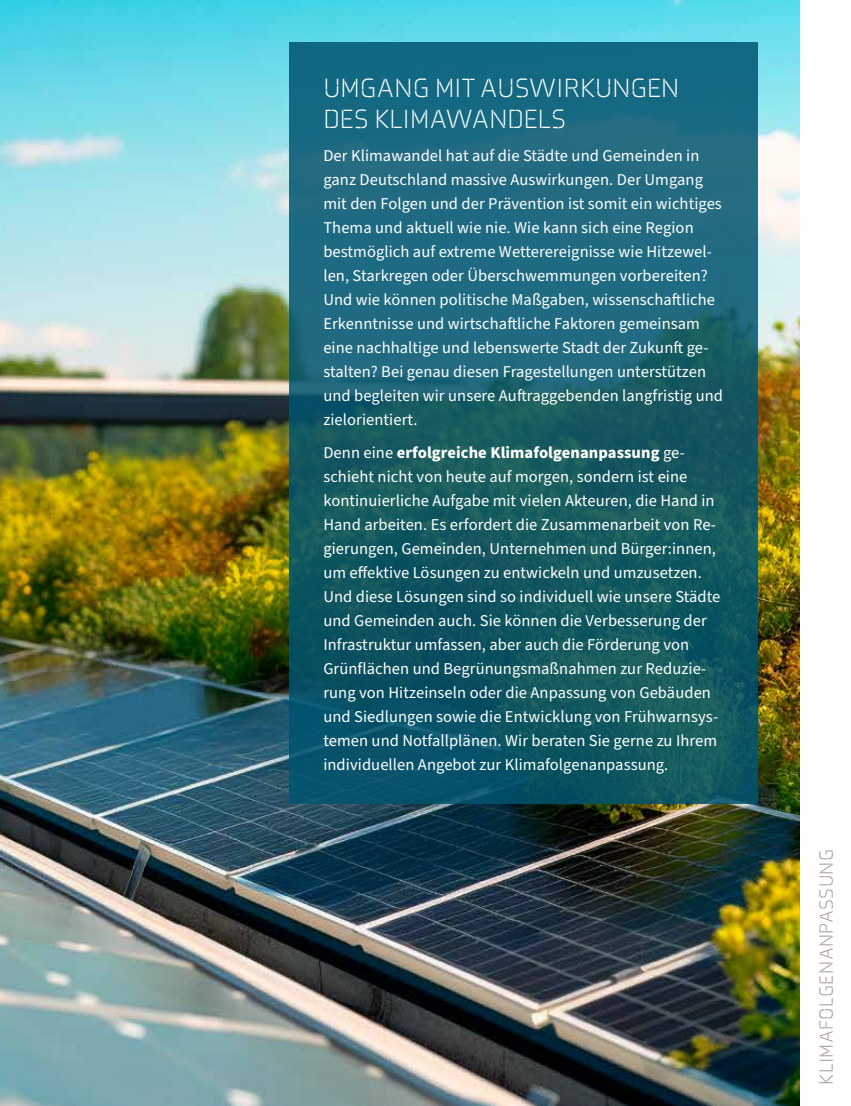
<style>
.page{position:relative;width:851px;height:1106px;background:#fff}
.page>*{position:absolute;margin:0;border:0;box-sizing:border-box;transform-origin:0 0}
.t1{font:300 27px/31.5px "Axia Stencil";color:#fff}
.t2{font:300 19.5px "Axia Stencil";letter-spacing:.015em;color:#a49295}
.t3{font:16.5px/24px "Source Sans Pro";letter-spacing:.005em;color:#fff}
.s1{font-weight:700}
</style>
<div class="page">
<img style="left:0;top:0;width:799px;height:1106px">
<svg style="left:289px;top:43px;width:468px;height:760px;background:#165f6e"></svg>
<h1 class="t1" style="left:323px;top:72px;width:357px">UMGANG MIT AUSWIRKUNGEN<br>DES KLIMAWANDELS</h1>
<p class="t3" style="left:323px;top:144px;width:401px">Der Klimawandel hat auf die Städte und Gemeinden in ganz Deutschland massive Auswirkungen. Der Umgang mit den Folgen und der Prävention ist somit ein wichtiges Thema und aktuell wie nie. Wie kann sich eine Region bestmöglich auf extreme Wetterereignisse wie Hitzewel&shy;len, Starkregen oder Überschwemmungen vorbereiten?<br>Und wie können politische Maßgaben, wissenschaftliche Erkenntnisse und wirtschaftliche Faktoren gemeinsam eine nachhaltige und lebenswerte Stadt der Zukunft ge&shy;stalten? Bei genau diesen Fragestellungen unterstützen und begleiten wir unsere Auftraggebenden langfristig und zielorientiert.</p>
<p class="t3" style="left:323px;top:440px;width:398px">Denn eine <span class="s1">erfolgreiche Klimafolgenanpassung</span> ge&shy;schieht nicht von heute auf morgen, sondern ist eine kontinuierliche Aufgabe mit vielen Akteuren, die Hand in Hand arbeiten. Es erfordert die Zusammenarbeit von Re&shy;gierungen, Gemeinden, Unternehmen und Bürger:innen, um effektive Lösungen zu entwickeln und umzusetzen.<br>Und diese Lösungen sind so individuell wie unsere Städte und Gemeinden auch. Sie können die Verbesserung der Infrastruktur umfassen, aber auch die Förderung von Grünflächen und Begrünungsmaßnahmen zur Reduzie&shy;rung von Hitzeinseln oder die Anpassung von Gebäuden und Siedlungen sowie die Entwicklung von Frühwarnsys&shy;temen und Notfallplänen. Wir beraten Sie gerne zu Ihrem individuellen Angebot zur Klimafolgenanpassung.</p>
<p class="t2" style="left:814px;top:1084px;width:237px;rotate:-90deg">KLIMAFOLGENANPASSUNG</p>
</div>
